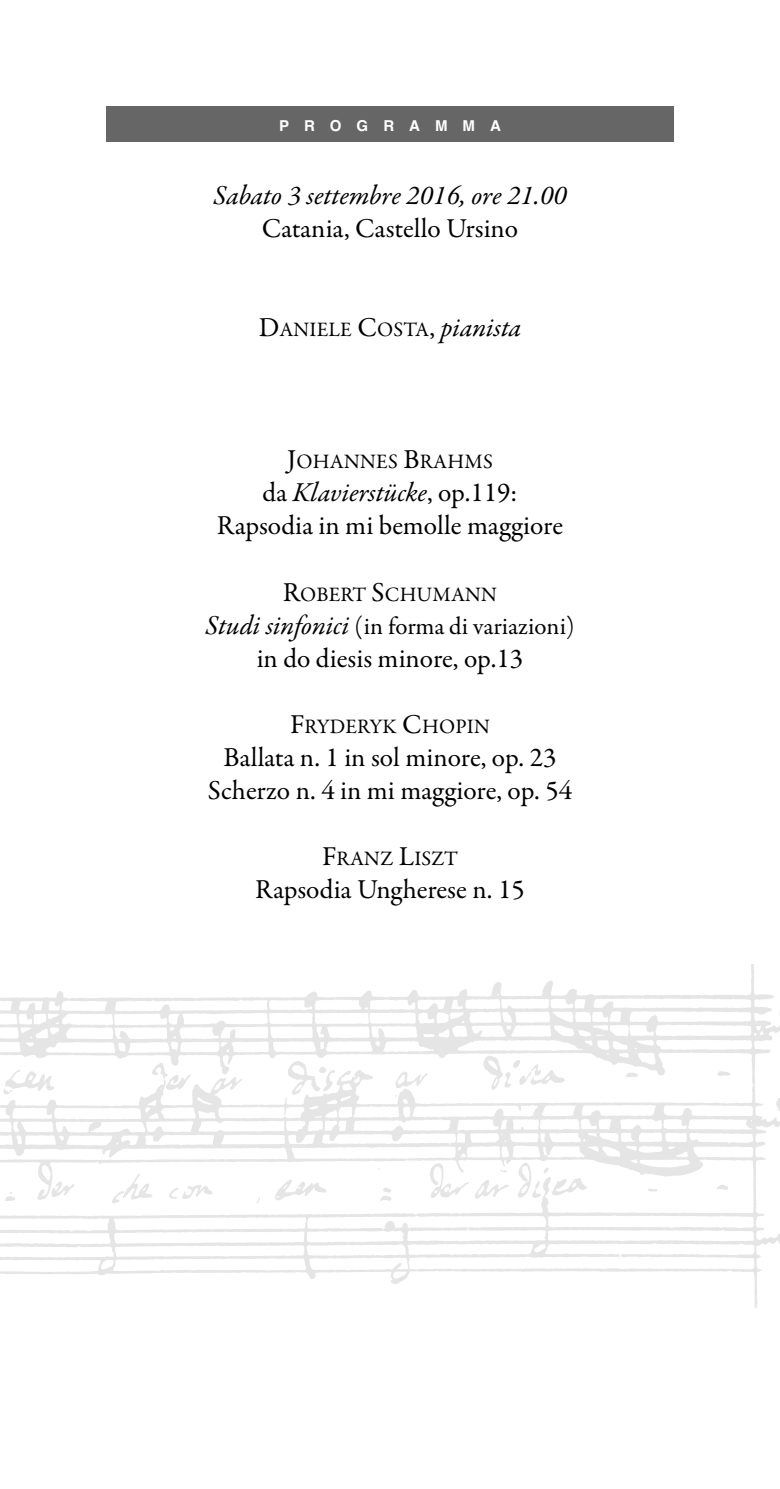
<style>
.page{position:relative;width:780px;height:1489px;background:#fff}
.page>*{position:absolute;margin:0;border:0;box-sizing:border-box;transform-origin:0 0}
.t1{font:27.5px/33px "Garamond Premr Pro";color:#000;text-align:center}
.t2{font:italic 27.5px "Garamond Premr Pro";letter-spacing:-.005em;color:#000}
.t3{font:25px "Garamond Premr Pro";color:#000}
.t4{font:20.5px "Garamond Premr Pro";letter-spacing:.01em;color:#000}
.t5{font:700 15px "Helvetica";letter-spacing:1em;color:#fff}
.s1{font-size:27.5px}
.s2{font-style:italic;font-size:27.5px}
.s3{font-style:italic}
</style>
<div class="page">
<div style="left:106px;top:106px;width:567px;height:36px;background:#666"></div>
<img style="left:0;top:964px;width:780px;height:342px">
<p class="t5" style="left:279px;top:113px;width:223px">PROGRAMMA</p>
<p class="t2" style="left:213px;top:178px;width:355px">Sabato 3 settembre 2016, ore 21.00</p>
<p class="t1" style="left:262px;top:213px;width:258px">Catania, Castello Ursino</p>
<p class="t4" style="left:259px;top:317px;width:264px"><span class="s1">D</span>ANIELE <span class="s1">C</span>OSTA<span class="s1">,</span> <span class="s2">pianista</span></p>
<p class="t4" style="left:287px;top:449px;width:207px"><span class="s1">J</span>OHANNES <span class="s1">B</span>RAHMS</p>
<p class="t1" style="left:217px;top:477px;width:348px">da <span class="s3">Klavierstücke</span>, op.119:<br>Rapsodia in mi bemolle maggiore</p>
<p class="t4" style="left:283px;top:581px;width:216px"><span class="s1">R</span>OBERT <span class="s1">S</span>CHUMANN</p>
<p class="t3" style="left:205px;top:610px;width:371px"><span class="s2">Studi sinfonici</span> (in forma di variazioni)</p>
<p class="t1" style="left:257px;top:642px;width:268px">in do diesis minore, op.13</p>
<p class="t4" style="left:290px;top:713px;width:201px"><span class="s1">F</span>RYDERYK <span class="s1">C</span>HOPIN</p>
<p class="t1" style="left:208px;top:741px;width:366px">Ballata n. 1 in sol minore, op. 23<br>Scherzo n. 4 in mi maggiore, op. 54</p>
<p class="t4" style="left:322px;top:845px;width:137px"><span class="s1">F</span>RANZ <span class="s1">L</span>ISZT</p>
<p class="t1" style="left:255px;top:873px;width:271px">Rapsodia Ungherese n. 15</p>
</div>
